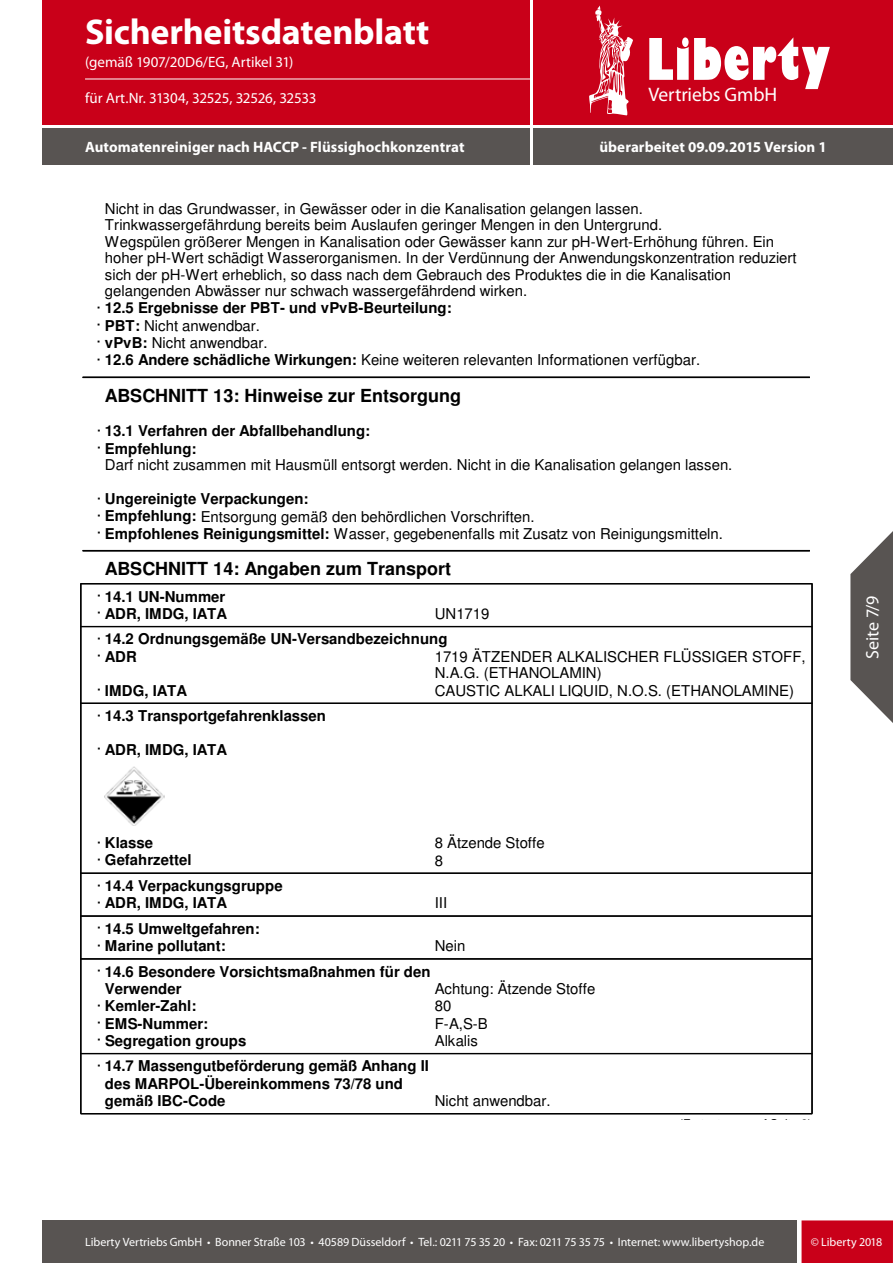
<style>
.page{position:relative;width:893px;height:1263px;background:#fff}
.page>*{position:absolute;margin:0;border:0;box-sizing:border-box;transform-origin:0 0}
.t1{font:700 36px "Myriad Pro";letter-spacing:-.005em;color:#fff}
.t2{font:19.65px "Myriad Pro";letter-spacing:-.005em;color:#fff}
.t3{font:700 18px "Helvetica";color:#000}
.t4{font:18px "Myriad Pro";letter-spacing:-.01em;color:#fff}
.t5{font:15px/17.4px "Helvetica";color:#000}
.t6{font:700 15px/17.2px "Helvetica";color:#000}
.t7{font:700 15px "Myriad Pro";letter-spacing:.005em;color:#fff}
.t8{font:15px "Myriad Pro";letter-spacing:-.005em;color:#fff}
.t9{font:12px "Myriad Pro";color:#fff}
.s1{font-weight:400}
.s2{font-weight:700}
</style>
<div class="page">
<svg style="left:850px;top:531px;width:43px;height:192px"></svg>
<div style="left:801px;top:1220px;width:92px;height:43px;background:#c90019"></div>
<div style="left:43px;top:1220px;width:754px;height:43px;background:#585452"></div>
<div style="left:533px;top:0;width:360px;height:124px;background:#c90019"></div>
<div style="left:43px;top:0;width:487px;height:124px;background:#c90019"></div>
<hr style="left:85px;top:79px;width:446px;height:1px;background:#fff">
<svg style="left:649px;top:37px;width:181px;height:52px"></svg>
<svg style="left:589px;top:6px;width:44px;height:109px"></svg>
<div style="left:533px;top:128px;width:360px;height:37px;background:#585452"></div>
<div style="left:43px;top:128px;width:487px;height:37px;background:#585452"></div>
<hr style="left:83px;top:377px;width:727px;height:1px;background:#000">
<hr style="left:83px;top:550px;width:727px;height:1px;background:#000">
<hr style="left:83px;top:551px;width:727px;height:1px;background:#000">
<hr style="left:81px;top:583px;width:731px;height:1px;background:#000">
<hr style="left:81px;top:584px;width:731px;height:1px;background:#000">
<hr style="left:81px;top:626px;width:731px;height:1px;background:#000">
<hr style="left:81px;top:703px;width:731px;height:1px;background:#000">
<img style="left:105px;top:767px;width:59px;height:59px">
<hr style="left:81px;top:873px;width:731px;height:1px;background:#000">
<hr style="left:81px;top:916px;width:731px;height:1px;background:#000">
<hr style="left:81px;top:958px;width:731px;height:1px;background:#000">
<hr style="left:81px;top:959px;width:731px;height:1px;background:#000">
<hr style="left:81px;top:1053px;width:731px;height:1px;background:#000">
<hr style="left:81px;top:1113px;width:731px;height:1px;background:#000">
<hr style="left:81px;top:1114px;width:731px;height:1px;background:#000">
<hr style="left:80px;top:583px;width:1px;height:530px;background:#000">
<hr style="left:81px;top:583px;width:1px;height:530px;background:#000">
<hr style="left:812px;top:583px;width:1px;height:530px;background:#000">
<h1 class="t1" style="left:85px;top:18px;width:346px">Sicherheitsdatenblatt</h1>
<p class="t8" style="left:85px;top:52px;width:210px">(gemäß 1907/20D6/EG, Artikel 31)</p>
<p class="t8" style="left:85px;top:88px;width:233px">für Art.Nr. 31304, 32525, 32526, 32533</p>
<h2 class="t2" style="left:648px;top:87px;width:130px">Vertriebs GmbH</h2>
<p class="t7" style="left:85px;top:141px;width:381px">Automatenreiniger nach HACCP - Flüssighochkonzentrat</p>
<p class="t7" style="left:599px;top:141px;width:229px">überarbeitet 09.09.2015 Version 1</p>
<p class="t5" style="left:105px;top:200px;width:539px">Nicht in das Grundwasser, in Gewässer oder in die Kanalisation gelangen lassen.</p>
<p class="t5" style="left:105px;top:216px;width:559px">Trinkwassergefährdung bereits beim Auslaufen geringer Mengen in den Untergrund.</p>
<p class="t5" style="left:105px;top:233px;width:671px">Wegspülen größerer Mengen in Kanalisation oder Gewässer kann zur pH-Wert-Erhöhung führen. Ein</p>
<p class="t5" style="left:105px;top:249px;width:693px">hoher pH-Wert schädigt Wasserorganismen. In der Verdünnung der Anwendungskonzentration reduziert</p>
<p class="t5" style="left:105px;top:266px;width:628px">sich der pH-Wert erheblich, so dass nach dem Gebrauch des Produktes die in die Kanalisation</p>
<p class="t5" style="left:105px;top:282px;width:424px">gelangenden Abwässer nur schwach wassergefährdend wirken.</p>
<p class="t6" style="left:97px;top:300px;width:357px"><span class="s1">·</span> 12.5 Ergebnisse der PBT- und vPvB-Beurteilung:</p>
<p class="t5" style="left:97px;top:317px;width:165px">· <span class="s2">PBT:</span> Nicht anwendbar.</p>
<p class="t5" style="left:97px;top:334px;width:172px">· <span class="s2">vPvB:</span> Nicht anwendbar.</p>
<p class="t5" style="left:97px;top:352px;width:605px">· <span class="s2">12.6 Andere schädliche Wirkungen:</span> Keine weiteren relevanten Informationen verfügbar.</p>
<p class="t3" style="left:105px;top:385px;width:358px">ABSCHNITT 13: Hinweise zur Entsorgung</p>
<p class="t6" style="left:97px;top:423px;width:275px"><span class="s1">·</span> 13.1 Verfahren der Abfallbehandlung:</p>
<p class="t6" style="left:97px;top:440px;width:101px"><span class="s1">·</span> Empfehlung:</p>
<p class="t5" style="left:105px;top:457px;width:629px">Darf nicht zusammen mit Hausmüll entsorgt werden. Nicht in die Kanalisation gelangen lassen.</p>
<p class="t5" style="left:97px;top:490px;width:628px">· <span class="s2">Ungereinigte Verpackungen:<br></span>· <span class="s2">Empfehlung:</span> Entsorgung gemäß den behördlichen Vorschriften.<br>· <span class="s2">Empfohlenes Reinigungsmittel:</span> Wasser, gegebenenfalls mit Zusatz von Reinigungsmitteln.</p>
<p class="t3" style="left:105px;top:559px;width:348px">ABSCHNITT 14: Angaben zum Transport</p>
<p class="t6" style="left:97px;top:588px;width:132px"><span class="s1">·</span> 14.1 UN-Nummer <span class="s1">·</span> ADR, IMDG, IATA</p>
<p class="t6" style="left:97px;top:601px;width:394px;line-height:25.3px;text-indent:338px"><span class="s1">UN1719 ·</span> 14.2 Ordnungsgemäße UN-Versandbezeichnung</p>
<p class="t6" style="left:97px;top:648px;width:42px"><span class="s1">·</span> ADR</p>
<p class="t5" style="left:435px;top:648px;width:372px;line-height:16.5px">1719 ÄTZENDER ALKALISCHER FLÜSSIGER STOFF,<br>N.A.G. (ETHANOLAMIN)</p>
<p class="t6" style="left:97px;top:682px;width:92px"><span class="s1">·</span> IMDG, IATA</p>
<p class="t5" style="left:435px;top:682px;width:361px">CAUSTIC ALKALI LIQUID, N.O.S. (ETHANOLAMINE)</p>
<p class="t6" style="left:97px;top:707px;width:231px"><span class="s1">·</span> 14.3 Transportgefahrenklassen</p>
<p class="t6" style="left:97px;top:741px;width:132px"><span class="s1">·</span> ADR, IMDG, IATA</p>
<p class="t6" style="left:97px;top:834px;width:58px"><span class="s1">·</span> Klasse</p>
<p class="t5" style="left:435px;top:834px;width:112px">8 Ätzende Stoffe</p>
<p class="t6" style="left:97px;top:851px;width:96px"><span class="s1">·</span> Gefahrzettel</p>
<p class="t5" style="left:435px;top:852px;width:10px">8</p>
<p class="t6" style="left:97px;top:877px;width:187px"><span class="s1">·</span> 14.4 Verpackungsgruppe <span class="s1">·</span> ADR, IMDG, IATA</p>
<p class="t5" style="left:435px;top:894px;width:14px">III</p>
<p class="t6" style="left:97px;top:920px;width:165px"><span class="s1">·</span> 14.5 Umweltgefahren: <span class="s1">·</span> Marine pollutant:</p>
<p class="t5" style="left:435px;top:937px;width:32px">Nein</p>
<p class="t6" style="left:105px;top:963px;width:327px;text-indent:-8px"><span class="s1">·</span> 14.6 Besondere Vorsichtsmaßnahmen für den<br>Verwender</p>
<p class="t5" style="left:435px;top:980px;width:162px">Achtung: Ätzende Stoffe</p>
<p class="t6" style="left:97px;top:997px;width:101px"><span class="s1">·</span> Kemler-Zahl:</p>
<p class="t5" style="left:435px;top:997px;width:18px">80</p>
<p class="t6" style="left:97px;top:1015px;width:113px"><span class="s1">·</span> EMS-Nummer:</p>
<p class="t5" style="left:435px;top:1015px;width:55px">F-A,S-B</p>
<p class="t6" style="left:97px;top:1032px;width:151px"><span class="s1">·</span> Segregation groups</p>
<p class="t5" style="left:435px;top:1032px;width:45px">Alkalis</p>
<p class="t6" style="left:105px;top:1057px;width:326px;text-indent:-8px"><span class="s1">·</span> 14.7 Massengutbeförderung gemäß Anhang II des MARPOL-Übereinkommens 73/78 und gemäß IBC-Code</p>
<p class="t5" style="left:435px;top:1092px;width:117px">Nicht anwendbar.</p>
<p class="t4" style="left:861px;top:658px;width:65px;rotate:-90deg">Seite 7/9</p>
<p class="t9" style="left:85px;top:1235px;width:681px">Liberty Vertriebs GmbH • Bonner Straße 103 • 40589 Düsseldorf • Tel.: 0211 75 35 20 • Fax: 0211 75 35 75 • Internet: www.libertyshop.de</p>
<p class="t9" style="left:811px;top:1238px;width:73px">© Liberty 2018</p>
</div>
